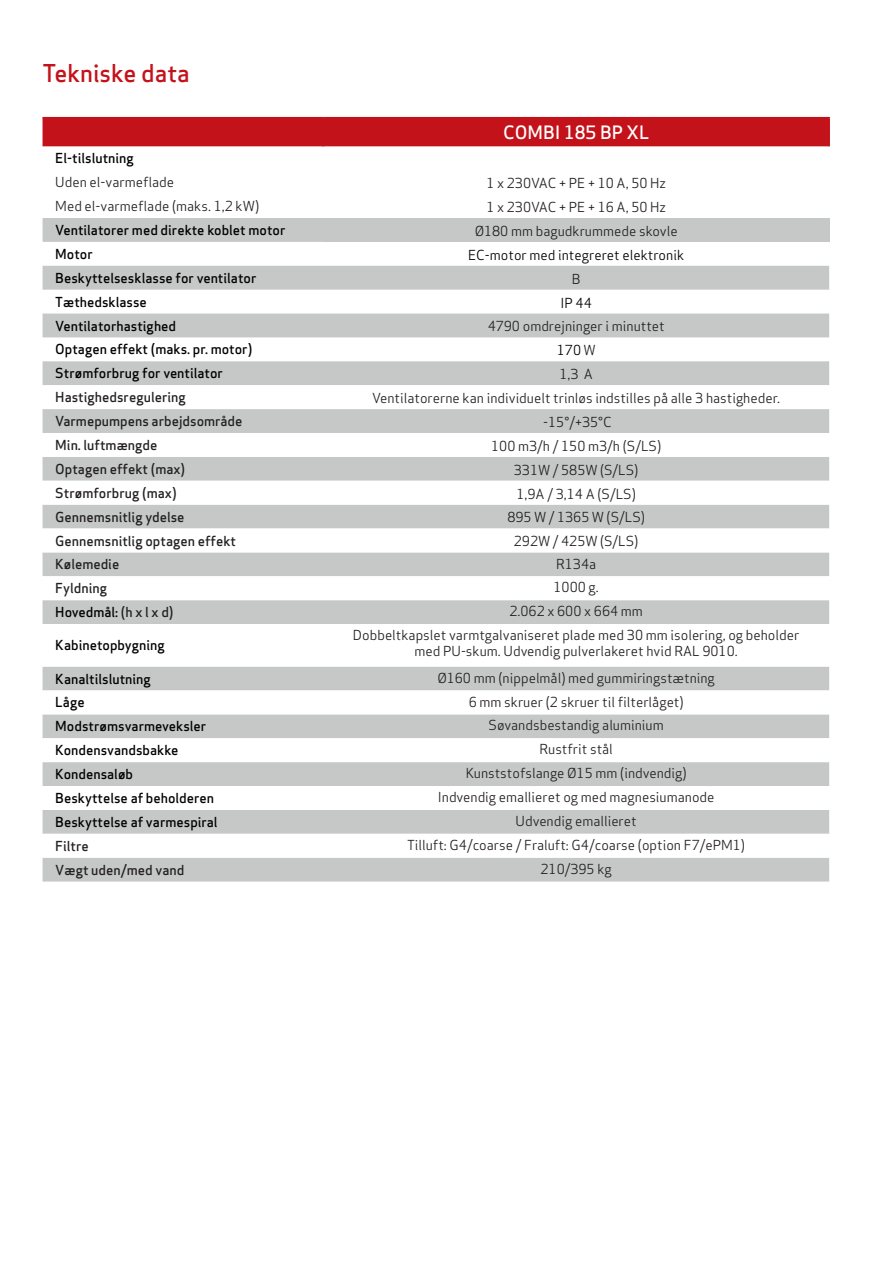
<style>
.page{position:relative;width:893px;height:1263px;background:#fff}
.page>*{position:absolute;margin:0;border:0;box-sizing:border-box;transform-origin:0 0}
.t1{font:500 24px "Apex Sans";color:#c4121a}
.t2{font:500 18px "Apex Sans";color:#fff}
.t3{font:13.5px/16.2px "Apex Sans";color:#231f20;text-align:center}
.t4{font:500 13.5px "Apex Sans";color:#000}
.t5{font:500 13.5px "Apex Sans";color:#231f20}
.t6{font:13.5px "Apex Sans";color:#000}
.s1{color:#231f20}
</style>
<div class="page">
<div style="left:43px;top:118px;width:785px;height:28px;background:#c4121a"></div>
<svg style="left:43px;top:218px;width:786px;height:663px;fill:#c6c8c8"></svg>
<div style="left:323px;top:218px;width:506px;height:24px;background:#c6c8c8"></div>
<svg style="left:43px;top:385px;width:786px;height:473px"></svg>
<hr style="left:43px;top:117px;width:280px;height:1px;background:#c4121a">
<hr style="left:323px;top:117px;width:507px;height:1px;background:#c4121a">
<hr style="left:322px;top:118px;width:2px;height:28px;background:#c4121a">
<hr style="left:828px;top:118px;width:2px;height:28px;background:#c4121a">
<h1 class="t1" style="left:43px;top:52px;width:149px">Tekniske data</h1>
<h2 class="t2" style="left:503px;top:116px;width:148px">COMBI 185 BP XL</h2>
<p class="t4" style="left:55px;top:146px;width:80px">El-tilslutning</p>
<p class="t3" style="left:55px;top:173px;width:120px">Uden el-varmeflade</p>
<p class="t3" style="left:486px;top:174px;width:181px">1 x 230VAC + PE + 10 A, 50 Hz</p>
<p class="t3" style="left:55px;top:197px;width:205px">Med el-varmeflade (maks. 1,2 kW)</p>
<p class="t3" style="left:486px;top:198px;width:181px">1 x 230VAC + PE + 16 A, 50 Hz</p>
<p class="t4" style="left:55px;top:218px;width:232px">Ventilatorer med direkte koblet motor</p>
<p class="t3" style="left:475px;top:222px;width:204px">Ø180 mm bagudkrummede skovle</p>
<p class="t4" style="left:55px;top:242px;width:39px">Motor</p>
<p class="t6" style="left:468px;top:244px;width:217px">EC-motor med integreret elektronik</p>
<p class="t4" style="left:55px;top:266px;width:203px">Beskyttelsesklasse for ventilator</p>
<p class="t3" style="left:572px;top:269px;width:10px">B</p>
<p class="t4" style="left:55px;top:290px;width:93px">Tæthedsklasse</p>
<p class="t6" style="left:561px;top:291px;width:33px">IP 44</p>
<p class="t4" style="left:55px;top:314px;width:122px">Ventilatorhastighed</p>
<p class="t3" style="left:488px;top:317px;width:179px">4790 omdrejninger i minuttet</p>
<p class="t4" style="left:55px;top:338px;width:199px">Optagen effekt (maks. pr. motor)</p>
<p class="t6" style="left:557px;top:339px;width:41px">170 <span class="s1">W</span></p>
<p class="t4" style="left:55px;top:361px;width:169px">Strømforbrug for ventilator</p>
<p class="t3" style="left:559px;top:365px;width:35px">1,3 A</p>
<p class="t5" style="left:55px;top:385px;width:132px">Hastighedsregulering</p>
<p class="t3" style="left:372px;top:389px;width:409px">Ventilatorerne kan individuelt trinløs indstilles på alle 3 hastigheder.</p>
<p class="t5" style="left:55px;top:409px;width:189px">Varmepumpens arbejdsområde</p>
<p class="t3" style="left:543px;top:413px;width:70px">-15°/+35°C</p>
<p class="t5" style="left:55px;top:433px;width:104px">Min. luftmængde</p>
<p class="t3" style="left:491px;top:436px;width:172px">100 m3/h / 150 m3/h (S/LS)</p>
<p class="t5" style="left:55px;top:457px;width:131px">Optagen effekt (max)</p>
<p class="t3" style="left:514px;top:460px;width:126px">331W / 585W (S/LS)</p>
<p class="t5" style="left:55px;top:481px;width:123px">Strømforbrug (max)</p>
<p class="t3" style="left:516px;top:484px;width:121px">1,9A / 3,14 A (S/LS)</p>
<p class="t5" style="left:55px;top:505px;width:131px">Gennemsnitlig ydelse</p>
<p class="t3" style="left:507px;top:508px;width:139px">895 W / 1365 W (S/LS)</p>
<p class="t5" style="left:55px;top:529px;width:182px">Gennemsnitlig optagen effekt</p>
<p class="t3" style="left:514px;top:532px;width:126px">292W / 425W (S/LS)</p>
<p class="t5" style="left:55px;top:552px;width:66px">Kølemedie</p>
<p class="t3" style="left:556px;top:554px;width:42px">R134a</p>
<p class="t5" style="left:55px;top:576px;width:53px">Fyldning</p>
<p class="t3" style="left:553px;top:578px;width:47px">1000 g.</p>
<p class="t4" style="left:55px;top:600px;width:120px">Hovedmål: <span class="s1">(h x l x d)</span></p>
<p class="t3" style="left:509px;top:602px;width:135px">2.062 x 600 x 664 mm</p>
<p class="t4" style="left:55px;top:633px;width:111px">Kabinetopbygning</p>
<p class="t3" style="left:353px;top:626px;width:448px">Dobbeltkapslet varmtgalvaniseret plade med 30 mm isolering, og beholder med PU-skum. Udvendig pulverlakeret hvid RAL 9010.</p>
<p class="t4" style="left:55px;top:667px;width:97px">Kanaltilslutning</p>
<p class="t3" style="left:437px;top:668px;width:279px">Ø160 mm (nippelmål) med gummiringstætning</p>
<p class="t4" style="left:55px;top:690px;width:31px">Låge</p>
<p class="t3" style="left:469px;top:692px;width:216px">6 mm skruer (2 skruer til filterlåget)</p>
<p class="t4" style="left:55px;top:714px;width:153px">Modstrømsvarmeveksler</p>
<p class="t3" style="left:489px;top:716px;width:177px">Søvandsbestandig aluminium</p>
<p class="t4" style="left:55px;top:738px;width:125px">Kondensvandsbakke</p>
<p class="t3" style="left:539px;top:740px;width:75px">Rustfrit stål</p>
<p class="t4" style="left:55px;top:762px;width:79px">Kondensaløb</p>
<p class="t3" style="left:466px;top:764px;width:222px">Kunststofslange Ø15 mm (indvendig)</p>
<p class="t4" style="left:55px;top:786px;width:160px">Beskyttelse af beholderen</p>
<p class="t3" style="left:438px;top:788px;width:278px">Indvendig emallieret og med magnesiumanode</p>
<p class="t4" style="left:55px;top:810px;width:164px">Beskyttelse af varmespiral</p>
<p class="t3" style="left:516px;top:812px;width:123px">Udvendig emallieret</p>
<p class="t5" style="left:55px;top:834px;width:35px">Filtre</p>
<p class="t3" style="left:407px;top:835px;width:339px">Tilluft: G4/coarse / Fraluft: G4/coarse (option F7/ePM1)</p>
<p class="t5" style="left:55px;top:858px;width:131px">Vægt uden/med vand</p>
<p class="t3" style="left:540px;top:859px;width:73px">210/395 kg</p>
</div>
